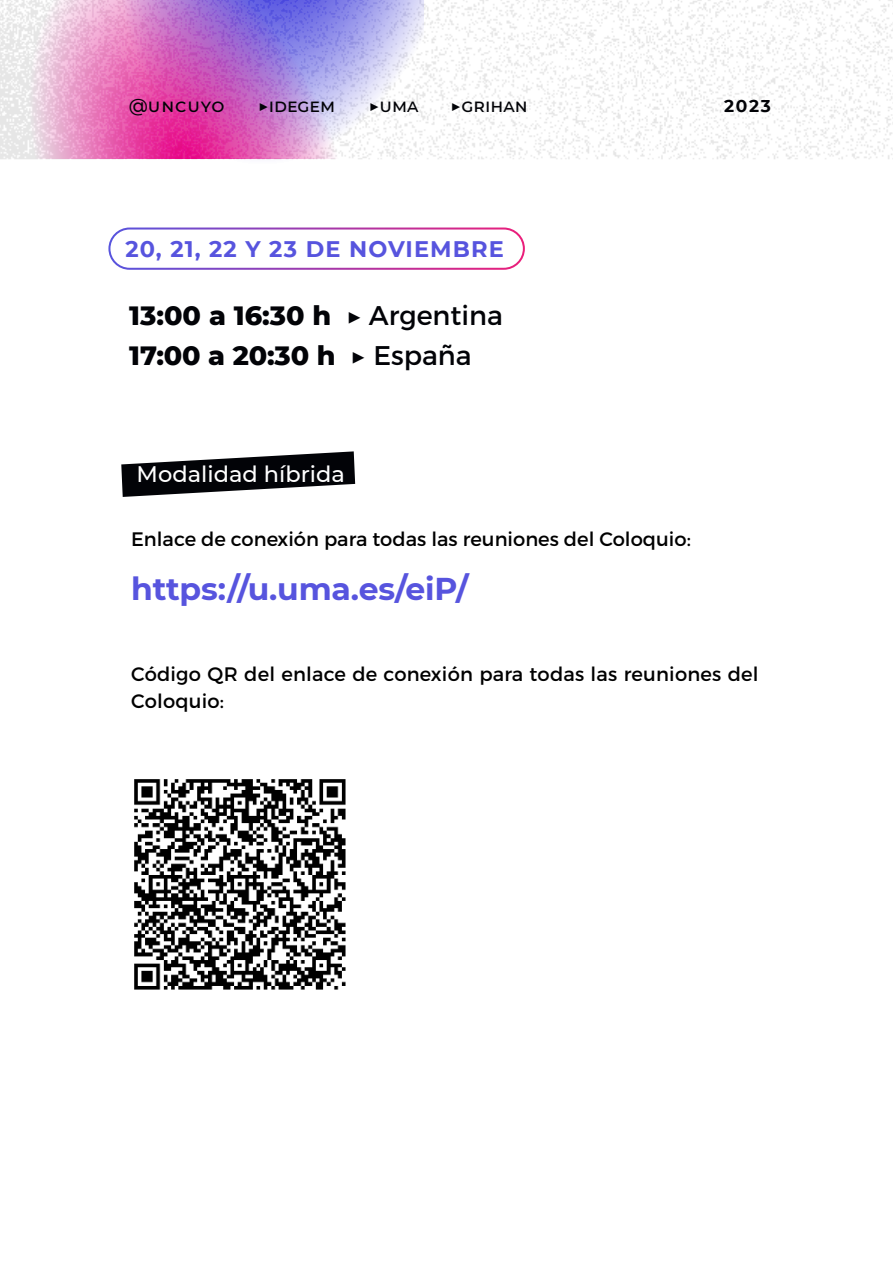
<style>
.page{position:relative;width:893px;height:1263px;background:#fff}
.page>*{position:absolute;margin:0;border:0;box-sizing:border-box;transform-origin:0 0}
.t1{font:700 31.5px "Montserrat";letter-spacing:-.005em;color:#5754de}
.t2{font:800 27px/40.5px "Montserrat";letter-spacing:-.005em;color:#020307}
.t3{font:700 22.5px "Montserrat";letter-spacing:.05em;color:#5754de}
.t4{font:500 22.5px "Montserrat";color:#fff}
.t5{font:19.5px/27px "Montserrat";color:#000}
.t6{font:500 18.45px "Montserrat";color:#020307}
.t7{font:700 17.1px "Montserrat";color:#020307}
.s1{font-weight:500}
.s2{font-weight:400}
</style>
<div class="page">
<img style="left:0;top:0;width:868px;height:160px">
<img style="left:868px;top:0;width:25px;height:159px">
<div style="left:108px;top:227px;width:417px;height:43px;border:2px solid #fff;border-radius:20px"></div>
<svg style="left:121px;top:451px;width:234px;height:46px"></svg>
<img style="left:134px;top:779px;width:212px;height:211px">
<p class="t6" style="left:129px;top:92px;width:97px">@UNCUYO</p>
<p class="t6" style="left:258px;top:92px;width:79px">▶IDEGEM</p>
<p class="t6" style="left:369px;top:92px;width:52px">▶UMA</p>
<p class="t6" style="left:450px;top:92px;width:79px">▶GRIHAN</p>
<p class="t7" style="left:724px;top:93px;width:48px">2023</p>
<p class="t3" style="left:125px;top:233px;width:380px">20, 21, 22 Y 23 DE NOVIEMBRE</p>
<h2 class="t2" style="left:129px;top:293px;width:375px">13:00 a 16:30 h <span class="s1">▶</span> <span class="s2">Argentina<br></span>17:00 a 20:30 h <span class="s1">▶</span> <span class="s2">España</span></h2>
<p class="t4" style="left:137px;top:458px;width:210px">Modalidad híbrida</p>
<p class="t5" style="left:131px;top:525px;width:561px">Enlace de conexión para todas las reuniones del Coloquio:</p>
<h1 class="t1" style="left:131px;top:566px;width:339px">https://u.uma.es/eiP/</h1>
<p class="t5" style="left:131px;top:660px;width:629px">Código QR del enlace de conexión para todas las reuniones del<br>Coloquio:</p>
</div>
